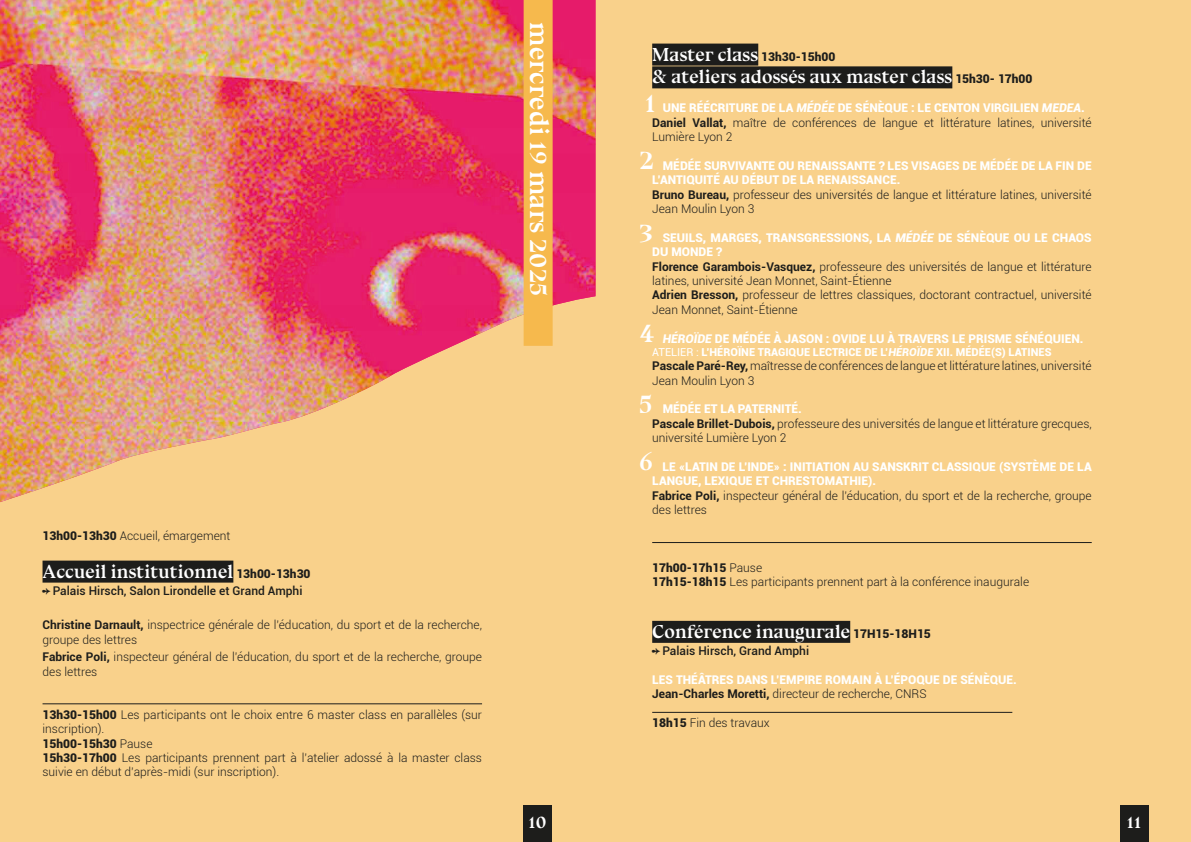
<style>
.page{position:relative;width:1191px;height:842px;background:#f9d18b}
.page>*{position:absolute;margin:0;border:0;box-sizing:border-box;transform-origin:0 0}
.t1{font:italic 700 29px "Bluu Next";color:#fff}
.t2{font:700 27px "Bluu Next";color:#fff}
.t3{font:700 19px "Bluu Next";color:#fff}
.t4{font:300 12px/14.4px "Roboto";color:#1d1d1b}
.t5{font:900 12px/14.4px "Roboto";color:#fff}
.t6{font:500 12px "Roboto";color:#1d1d1b}
.t7{font:900 12px "Roboto";color:#1d1d1b}
.t8{font:900 11px "Roboto";color:#fff}
.s1{font-weight:900}
.s2{font-family:"Roboto";font-weight:900;font-size:12px;color:#1d1d1b}
.s3{font-weight:700}
.s4{font-weight:300}
.s5{font-style:italic}
.s6{font-weight:400}
</style>
<div class="page">
<img style="left:0;top:0;width:595px;height:502px">
<div style="left:523px;top:805px;width:29px;height:37px;background:#1d1d1b"></div>
<div style="left:1119px;top:805px;width:29px;height:37px;background:#1d1d1b"></div>
<div style="left:523px;top:0;width:29px;height:346px;background:#f6b94d"></div>
<div style="left:43px;top:561px;width:190px;height:22px;background:#1d1d1b"></div>
<hr style="left:43px;top:703px;width:439px;height:1px;background:#1d1d1b">
<div style="left:652px;top:44px;width:106px;height:22px;background:#1d1d1b"></div>
<div style="left:652px;top:66px;width:300px;height:22px;background:#1d1d1b"></div>
<div style="left:652px;top:621px;width:198px;height:22px;background:#1d1d1b"></div>
<hr style="left:652px;top:542px;width:439px;height:1px;background:#1d1d1b">
<hr style="left:652px;top:712px;width:360px;height:1px;background:#1d1d1b">
<p class="t4" style="left:43px;top:528px;width:189px"><span class="s1">13h00-13h30</span> Accueil, émargement</p>
<p class="t3" style="left:43px;top:560px;width:269px">Accueil institutionnel <span class="s2">13h00-13h30</span></p>
<p class="t6" style="left:53px;top:582px;width:251px">Palais Hirsch, Salon Lirondelle et Grand Amphi</p>
<p class="t4" style="left:43px;top:618px;width:441px"><span class="s3">Christine Darnault,</span> inspectrice générale de l’éducation, du sport et de la recherche, groupe des lettres</p>
<p class="t4" style="left:43px;top:649px;width:441px"><span class="s3">Fabrice Poli,</span> inspecteur général de l’éducation, du sport et de la recherche, groupe des lettres</p>
<p class="t4" style="left:43px;top:707px;width:441px"><span class="s1">13h30-15h00</span> Les participants ont le choix entre 6 master class en parallèles (sur inscription).</p>
<p class="t7" style="left:43px;top:735px;width:111px">15h00-15h30 <span class="s4">Pause</span></p>
<p class="t4" style="left:43px;top:750px;width:441px"><span class="s1">15h30-17h00</span> Les participants prennent part à l’atelier adossé à la master class suivie en début d’après-midi (sur inscription).</p>
<p class="t2" style="left:555px;top:22px;width:275px;rotate:90deg">mercredi 19 mars 2025</p>
<p class="t3" style="left:652px;top:43px;width:185px">Master class <span class="s2">13h30-15h00</span></p>
<p class="t3" style="left:652px;top:66px;width:382px">&amp; ateliers adossés aux master class <span class="s2">15h30- 17h00</span></p>
<p class="t5" style="left:662px;top:100px;width:424px">UNE RÉÉCRITURE DE LA <span class="s5">MÉDÉE</span> DE SÉNÈQUE : LE CENTON VIRGILIEN <span class="s5">MEDEA</span>.</p>
<p class="t4" style="left:652px;top:115px;width:441px"><span class="s3">Daniel Vallat,</span> maître de conférences de langue et littérature latines, université<br>Lumière Lyon 2</p>
<p class="t5" style="left:652px;top:158px;width:441px;text-indent:11px">MÉDÉE SURVIVANTE OU RENAISSANTE ? LES VISAGES DE MÉDÉE DE LA FIN DE<br>L’ANTIQUITÉ AU DÉBUT DE LA RENAISSANCE.</p>
<p class="t4" style="left:652px;top:187px;width:441px"><span class="s3">Bruno Bureau,</span> professeur des universités de langue et littérature latines, université<br>Jean Moulin Lyon 3</p>
<p class="t5" style="left:652px;top:230px;width:441px;text-indent:10px">SEUILS, MARGES, TRANSGRESSIONS, LA <span class="s5">MÉDÉE</span> DE SÉNÈQUE OU LE CHAOS<br>DU MONDE ?</p>
<p class="t4" style="left:652px;top:259px;width:441px"><span class="s3">Florence Garambois-Vasquez,</span> professeure des universités de langue et littérature latines, université Jean Monnet, Saint-Étienne</p>
<p class="t4" style="left:652px;top:288px;width:441px"><span class="s3">Adrien Bresson,</span> professeur de lettres classiques, doctorant contractuel, université<br>Jean Monnet, Saint-Étienne</p>
<p class="t5" style="left:662px;top:331px;width:422px"><span class="s5">HÉROÏDE</span> DE MÉDÉE À JASON : OVIDE LU À TRAVERS LE PRISME SÉNÉQUIEN.</p>
<p class="t8" style="left:652px;top:344px;width:401px"><span class="s6">ATELIER :</span> L’HÉROÏNE TRAGIQUE LECTRICE DE L’<span class="s5">HÉROÏDE</span> XII. MÉDÉE(S) LATINES</p>
<p class="t4" style="left:652px;top:358px;width:441px"><span class="s3">Pascale Paré-Rey,</span> maîtresse de conférences de langue et littérature latines, université<br>Jean Moulin Lyon 3</p>
<p class="t5" style="left:662px;top:401px;width:141px">MÉDÉE ET LA PATERNITÉ.</p>
<p class="t4" style="left:652px;top:416px;width:441px"><span class="s3">Pascale Brillet-Dubois,</span> professeure des universités de langue et littérature grecques, université Lumière Lyon 2</p>
<p class="t5" style="left:652px;top:459px;width:441px;text-indent:10px">LE «LATIN DE L’INDE» : INITIATION AU SANSKRIT CLASSIQUE (SYSTÈME DE LA<br>LANGUE, LEXIQUE ET CHRESTOMATHIE).</p>
<p class="t4" style="left:652px;top:488px;width:441px"><span class="s3">Fabrice Poli,</span> inspecteur général de l’éducation, du sport et de la recherche, groupe des lettres</p>
<p class="t1" style="left:644px;top:85px;width:13px">1</p>
<p class="t1" style="left:639px;top:142px;width:17px">2</p>
<p class="t1" style="left:639px;top:215px;width:16px">3</p>
<p class="t1" style="left:639px;top:316px;width:18px">4</p>
<p class="t1" style="left:639px;top:386px;width:15px">5</p>
<p class="t1" style="left:639px;top:443px;width:16px">6</p>
<p class="t7" style="left:652px;top:559px;width:111px">17h00-17h15 <span class="s4">Pause</span></p>
<p class="t4" style="left:652px;top:574px;width:378px"><span class="s1">17h15-18h15</span> Les participants prennent part à la conférence inaugurale</p>
<p class="t3" style="left:652px;top:620px;width:280px">Conférence inaugurale <span class="s2">17H15-18H15</span></p>
<p class="t6" style="left:662px;top:642px;width:148px">Palais Hirsch, Grand Amphi</p>
<p class="t5" style="left:652px;top:672px;width:366px">LES THÉÂTRES DANS L’EMPIRE ROMAIN À L’ÉPOQUE DE SÉNÈQUE.</p>
<p class="t4" style="left:652px;top:687px;width:276px"><span class="s3">Jean-Charles Moretti,</span> directeur de recherche, CNRS</p>
<p class="t4" style="left:652px;top:715px;width:119px"><span class="s1">18h15</span> Fin des travaux</p>
<h3 class="t3" style="left:528px;top:811px;width:19px">10</h3>
<h3 class="t3" style="left:1126px;top:811px;width:16px">11</h3>
</div>
